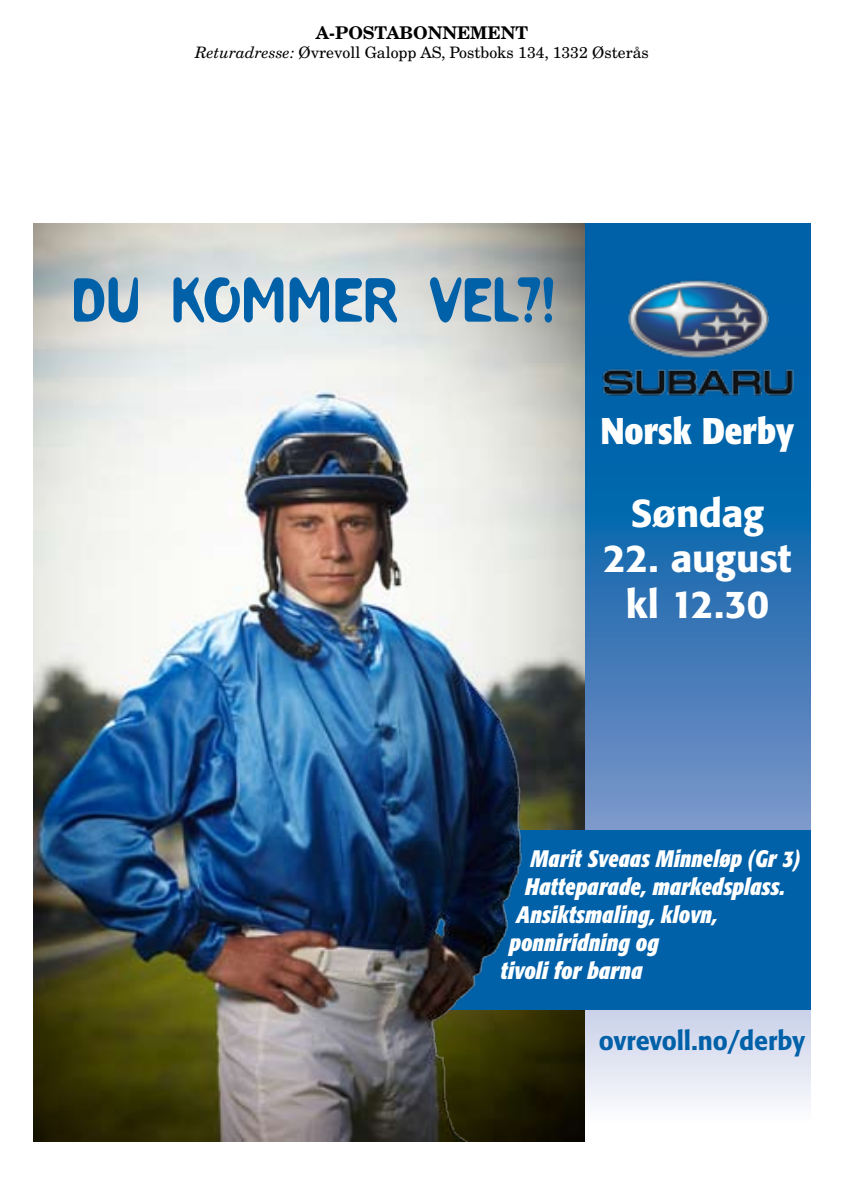
<style>
.page{position:relative;width:844px;height:1191px;background:#fff}
.page>*{position:absolute;margin:0;border:0;box-sizing:border-box;transform-origin:0 0}
.t1{font:500 38.5px/45.5px "Formata";letter-spacing:-.005em;color:#fff;text-align:center}
.t2{font:700 condensed 36.75px "Formata";color:#fff}
.t3{font:500 26.25px "Formata";letter-spacing:-.005em;color:#0060a8;scale:.95 1}
.t4{font:italic 700 condensed 23.62px "Formata";letter-spacing:.005em;color:#fff;scale:.93 1}
.t5{font:italic 700 condensed 23.62px "Formata";letter-spacing:.005em;color:#fff;scale:.91 1}
.t6{font:700 17.5px "New Century Schlbk";color:#000}
.t7{font:15.75px "New Century Schlbk";color:#000}
.s1{font-style:italic}
</style>
<div class="page">
<img style="left:33px;top:223px;width:552px;height:918px">
<svg style="left:585px;top:223px;width:225px;height:879px;background:#4785bd"></svg>
<svg style="left:74px;top:277px;width:479px;height:46px;background:#79a4c2"></svg>
<img style="left:594px;top:277px;width:204px;height:119px">
<div style="left:413px;top:830px;width:397px;height:179px;background:#0060a8"></div>
<img style="left:399px;top:675px;width:128px;height:466px">
<p class="t6" style="left:316px;top:22px;width:61px">A-POSTAB</p>
<p class="t6" style="left:413px;top:22px;width:30px">ONNEMENT</p>
<p class="t7" style="left:195px;top:43px;width:455px"><span class="s1">Returadresse:</span> Øvrevoll Galopp AS, Postboks 134, 1332 Østerås</p>
<h2 class="t2" style="left:600px;top:408px;width:195px">Norsk Derby</h2>
<h1 class="t1" style="left:630px;top:490px;width:135px">Søndag</h1>
<h1 class="t1" style="left:603px;top:536px;width:189px">22. august kl 12.30</h1>
<p class="t5" style="left:530px;top:844px;width:298px">Marit Sveaas Minneløp (Gr 3)</p>
<p class="t4" style="left:525px;top:872px;width:281px">Hatteparade, markedsplass.</p>
<p class="t4" style="left:516px;top:900px;width:218px">Ansiktsmaling, klovn,</p>
<p class="t4" style="left:509px;top:928px;width:162px">ponniridning og</p>
<p class="t4" style="left:500px;top:956px;width:154px">tivoli for barna</p>
<p class="t3" style="left:598px;top:1024px;width:218px">ovrevoll.no/derby</p>
</div>
